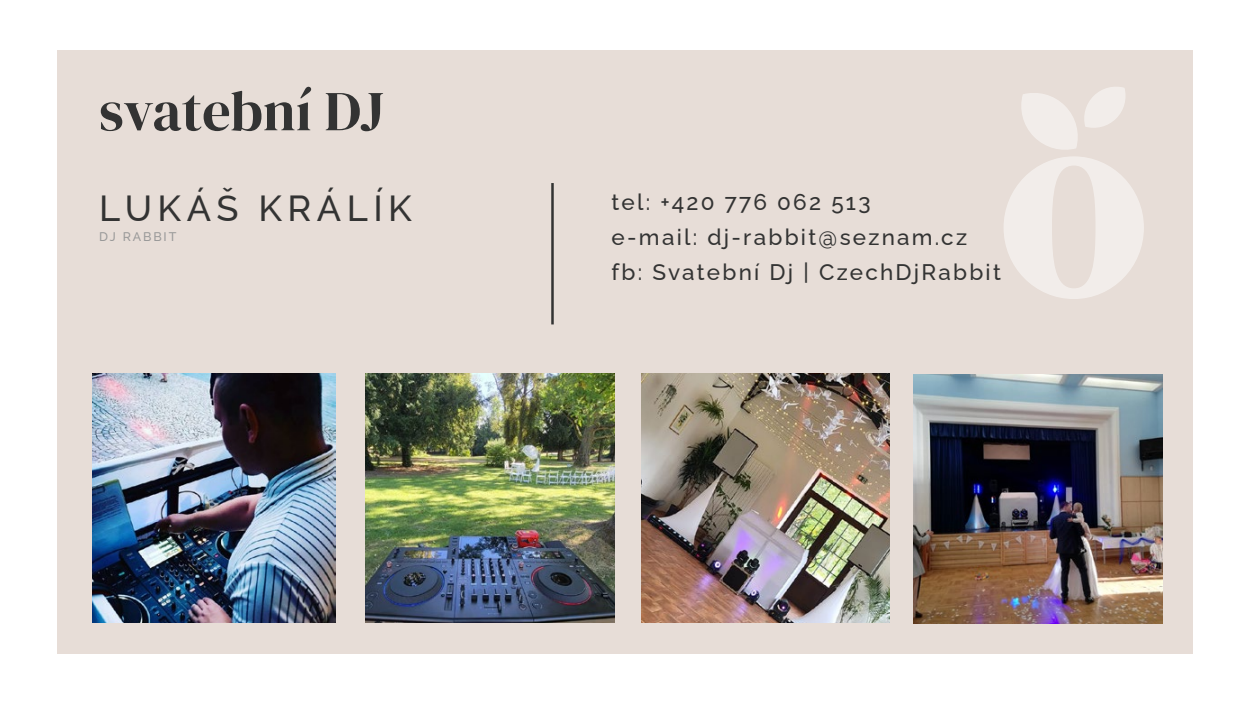
<style>
.page{position:relative;width:1250px;height:704px;background:#fff}
.page>*{position:absolute;margin:0;border:0;box-sizing:border-box;transform-origin:0 0}
.t1{font:56.25px "DM Serif Display";color:#333}
.t2{font:500 36.25px "Raleway";letter-spacing:.15em;color:#333}
.t3{font:500 22.5px/35px "Raleway";letter-spacing:.1em;color:#333}
.t4{font:500 12.5px "Raleway";letter-spacing:.15em;color:#999}
</style>
<div class="page">
<div style="left:57px;top:50px;width:1136px;height:603px;background:#e7ddd7"></div>
<svg style="left:1004px;top:87px;width:140px;height:212px"></svg>
<hr style="left:551px;top:183px;width:3px;height:141px;background:#333">
<img style="left:641px;top:373px;width:249px;height:249px">
<img style="left:914px;top:374px;width:248px;height:249px">
<img style="left:92px;top:373px;width:244px;height:249px">
<img style="left:366px;top:373px;width:248px;height:249px">
<h1 class="t1" style="left:99px;top:87px;width:287px">svatebnÌ DJ</h1>
<h2 class="t2" style="left:99px;top:179px;width:314px">LUKÁŠ KRÁLÍK</h2>
<p class="t4" style="left:99px;top:226px;width:79px">DJ RABBIT</p>
<p class="t3" style="left:612px;top:182px;width:391px">tel: +420 776 062 513<br>e-mail: dj-rabbit@seznam.cz fb: Svatební Dj | CzechDjRabbit</p>
</div>
